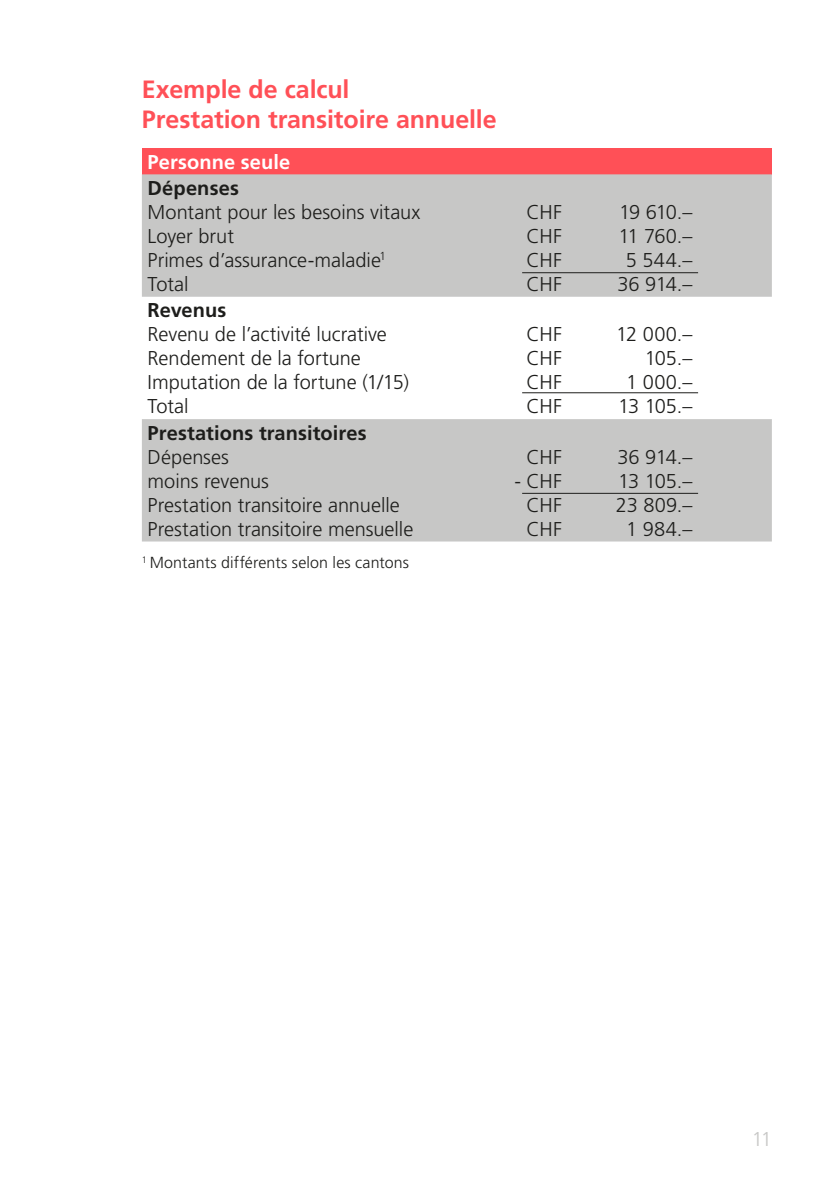
<style>
.page{position:relative;width:840px;height:1191px;background:#fff}
.page>*{position:absolute;margin:0;border:0;box-sizing:border-box;transform-origin:0 0}
.Texttitel{font:700 25px/30px "Frutiger LT Std";letter-spacing:-.005em;color:#ff5057}
.Grundtext{font:300 20px/24px "Frutiger LT Std";color:#1d1d1b}
.Grundtext-2{font:300 20px/24px "Frutiger LT Std";letter-spacing:-.035em;color:#1d1d1b;text-align:center}
.Tabellen_Text_Weiss{font:700 20px "Frutiger LT Std";letter-spacing:.005em;color:#fff}
.t1{font:300 20px "Frutiger LT Std";color:#c7c7c6}
.Grundtext-3{font:300 16px "Frutiger LT Std";letter-spacing:.01em;color:#1d1d1b}
.s1{font-weight:700}
</style>
<div class="page">
<div style="left:142px;top:148px;width:629px;height:26px;background:#ff5057"></div>
<svg style="left:142px;top:174px;width:629px;height:367px;fill:#c7c7c6"></svg>
<hr style="left:522px;top:272px;width:175px;height:1px;background:#1d1d1b">
<hr style="left:522px;top:392px;width:175px;height:1px;background:#1d1d1b">
<hr style="left:522px;top:493px;width:175px;height:1px;background:#1d1d1b">
<p class="Texttitel" style="left:142px;top:74px;width:356px">Exemple de calcul<br>Prestation transitoire annuelle</p>
<p class="Tabellen_Text_Weiss" style="left:147px;top:150px;width:144px">Personne seule</p>
<p class="Grundtext" style="left:147px;top:176px;width:274px"><span class="s1">Dépenses<br></span>Montant pour les besoins vitaux<br>Loyer brut<br>Primes d’assurance-maladie<sup>1<br></sup>Total</p>
<p class="Grundtext" style="left:147px;top:299px;width:263px"><span class="s1">Revenus<br></span>Revenu de l’activité lucrative<br>Rendement de la fortune<br>Imputation de la fortune (1/15)<br>Total</p>
<p class="Grundtext" style="left:147px;top:421px;width:267px"><span class="s1">Prestations transitoires<br></span>Dépenses<br>moins revenus<br>Prestation transitoire annuelle<br>Prestation transitoire mensuelle</p>
<p class="Grundtext-3" style="left:142px;top:554px;width:268px"><sup>1</sup> Montants différents selon les cantons</p>
<p class="Grundtext" style="left:526px;top:200px;width:37px;text-align:justify">CHF CHF CHF CHF</p>
<p class="Grundtext-2" style="left:617px;top:200px;width:76px">19 610.–<br>11 760.–<br>5 544.–<br>36 914.–</p>
<p class="Grundtext" style="left:526px;top:323px;width:37px;text-align:justify">CHF CHF CHF CHF</p>
<p class="Grundtext" style="left:616px;top:323px;width:78px;text-align:right">12 000.–<br>105.–<br>1 000.–<br>13 105.–</p>
<p class="Grundtext" style="left:526px;top:445px;width:37px">CHF</p>
<p class="Grundtext" style="left:526px;top:469px;width:37px;text-align:justify;text-indent:-12px">- CHF CHF CHF</p>
<p class="Grundtext" style="left:615px;top:445px;width:78px;text-align:center">36 914.–<br>13 105.–<br>23 809.–<br>1 984.–</p>
<p class="t1" style="left:751px;top:1127px;width:22px">11</p>
</div>
